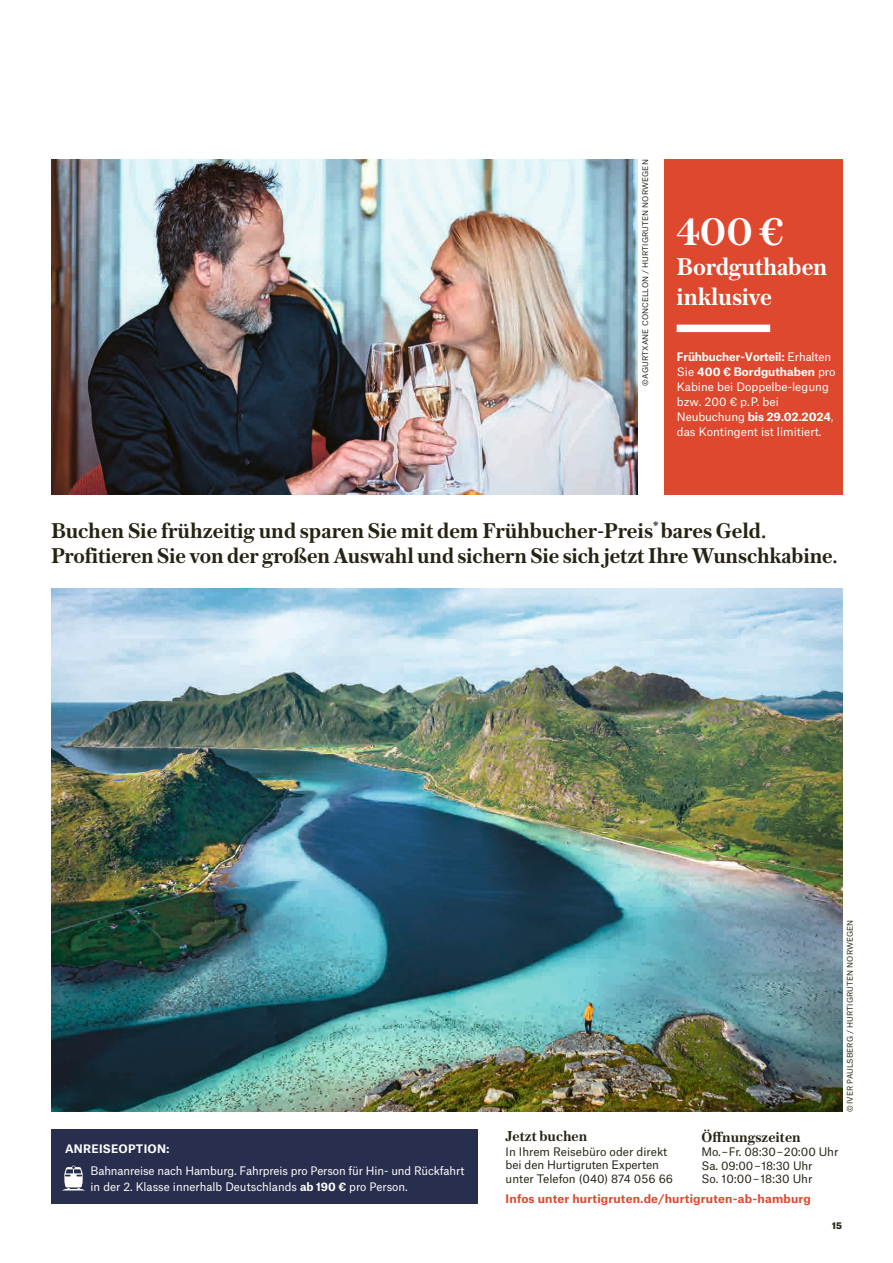
<style>
.page{position:relative;width:893px;height:1263px;background:#fff}
.page>*{position:absolute;margin:0;border:0;box-sizing:border-box;transform-origin:0 0}
.t1{font:600 40.5px "Austin Text";color:#fff}
.t2{font:600 25.5px/30px "Austin Text";letter-spacing:-.01em;color:#fff}
.t3{font:600 22.5px/25.5px "Austin Text";letter-spacing:-.005em;color:#262214}
.t4{font:600 15px "Austin Text";letter-spacing:.005em;color:#262214}
.t5{font:11.25px/15px "Atlas Grotesk";color:#fff}
.t6{font:11.25px/13.5px "Atlas Grotesk";color:#262214}
.t7{font:700 11.25px "Atlas Grotesk";letter-spacing:.015em;color:#de482e}
.t8{font:700 11.25px "Atlas Grotesk";letter-spacing:.02em;color:#fff}
.t9{font:900 9px "Atlas Grotesk";color:#262214}
.t10{font:7.5px "Atlas Grotesk";letter-spacing:.01em;color:#262214}
.s1{font-weight:700}
</style>
<div class="page">
<img style="left:51px;top:159px;width:587px;height:336px">
<div style="left:664px;top:159px;width:178px;height:336px;background:#de482e"></div>
<div style="left:677px;top:325px;width:93px;height:7px;background:#fff"></div>
<img style="left:51px;top:589px;width:791px;height:523px">
<div style="left:51px;top:1129px;width:427px;height:74px;background:#282e4d"></div>
<svg style="left:63px;top:1165px;width:21px;height:25px"></svg>
<p class="t10" style="left:639px;top:386px;width:228px;rotate:-90deg">© AGURTXANE CONCELLON / HURTIGRUTEN NORWEGEN</p>
<h1 class="t1" style="left:677px;top:202px;width:109px">400 €</h1>
<h2 class="t2" style="left:677px;top:250px;width:152px">Bordguthaben inklusive</h2>
<p class="t5" style="left:677px;top:348px;width:160px"><span class="s1">Frühbucher-Vorteil:</span> Erhalten<br>Sie <span class="s1">400 € Bordguthaben</span> pro<br>Kabine bei Doppelbe-legung bzw. 200 € p. P. bei<br>Neubuchung <span class="s1">bis 29.02.2024</span>, das Kontingent ist limitiert.</p>
<h3 class="t3" style="left:51px;top:517px;width:788px">Buchen Sie frühzeitig und sparen Sie mit dem Frühbucher-Preis<sup>*</sup> bares Geld.<br>Profitieren Sie von der großen Auswahl und sichern Sie sich jetzt Ihre Wunschkabine.</h3>
<p class="t8" style="left:65px;top:1139px;width:106px">ANREISEOPTION:</p>
<p class="t5" style="left:91px;top:1161px;width:375px;line-height:15.8px">Bahnanreise nach Hamburg. Fahrpreis pro Person für Hin- und Rückfahrt in der 2. Klasse innerhalb Deutschlands <span class="s1">ab 190 €</span> pro Person.</p>
<h3 class="t4" style="left:702px;top:1126px;width:101px">Öffnungszeiten</h3>
<p class="t6" style="left:702px;top:1144px;width:138px">Mo. – Fr. 08:30 – 20:00 Uhr<br>Sa. 09:00 – 18:30 Uhr<br>So. 10:00 – 18:30 Uhr</p>
<p class="t7" style="left:506px;top:1190px;width:307px">Infos unter hurtigruten.de/hurtigruten-ab-hamburg</p>
<h3 class="t4" style="left:506px;top:1126px;width:83px">Jetzt buchen</h3>
<p class="t6" style="left:506px;top:1143px;width:169px">In Ihrem Reisebüro oder direkt bei den Hurtigruten Experten unter Telefon (040) 874 056 66</p>
<p class="t10" style="left:844px;top:1112px;width:194px;rotate:-90deg">© IVER PAULSBERG / HURTIGRUTEN NORWEGEN</p>
<p class="t9" style="left:832px;top:1218px;width:11px">15</p>
</div>
